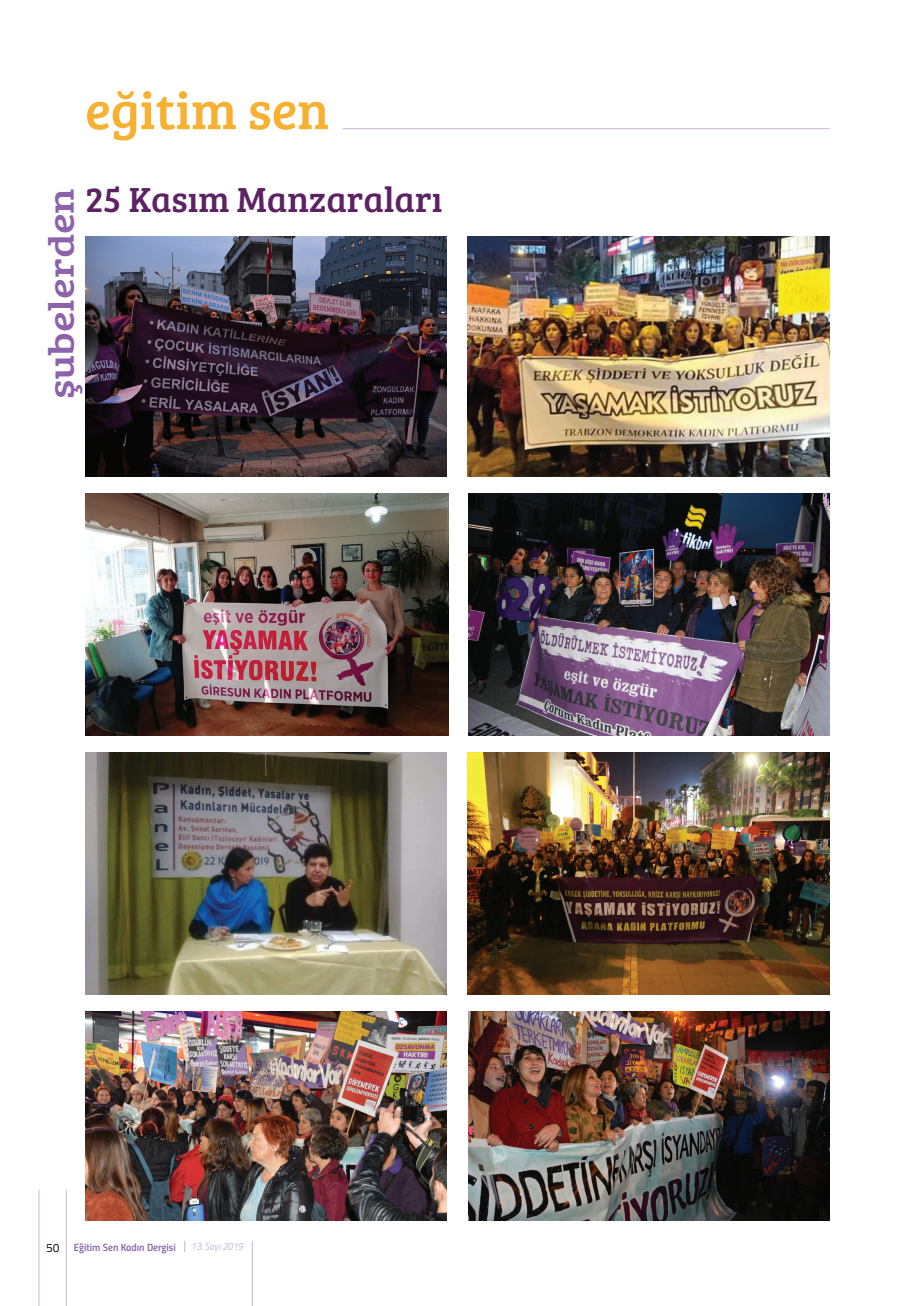
<style>
.page{position:relative;width:915px;height:1306px;background:#fff}
.page>*{position:absolute;margin:0;border:0;box-sizing:border-box;transform-origin:0 0}
.t1{font:53.1px "Bree Serif";color:#f7b132}
.t2{font:36px "Bree Serif";color:#5d2263}
.t3{font:36px "Bree Serif";color:#8c62aa;scale:1.18 1}
.t4{font:10.5px "Titillium Semibold Upright";color:#8c62aa}
.t5{font:italic 10.5px "Titillium";color:#c7b6d8;scale:.88 1}
.s1{font-family:"Titillium Regular Upright";font-size:12px;color:#000}
</style>
<div class="page">
<hr style="left:66px;top:1189px;width:1px;height:116px;background:#c7b6d8">
<hr style="left:342px;top:128px;width:487px;height:1px;background:#c7b6d8">
<hr style="left:252px;top:1240px;width:1px;height:65px;background:#c7b6d8">
<svg style="left:184px;top:1240px;width:1px;height:12px"></svg>
<hr style="left:39px;top:1189px;width:1px;height:116px;background:#c7b6d8">
<img style="left:85px;top:236px;width:361px;height:241px">
<img style="left:467px;top:236px;width:362px;height:241px">
<img style="left:85px;top:493px;width:363px;height:242px">
<img style="left:468px;top:493px;width:360px;height:242px">
<img style="left:85px;top:752px;width:361px;height:242px">
<img style="left:467px;top:752px;width:362px;height:242px">
<img style="left:85px;top:1011px;width:361px;height:209px">
<img style="left:468px;top:1011px;width:361px;height:209px">
<h1 class="t1" style="left:85px;top:72px;width:245px">eğitim sen</h1>
<h2 class="t2" style="left:85px;top:173px;width:358px">25 Kasım Manzaraları</h2>
<h2 class="t3" style="left:35px;top:399px;width:180px;rotate:-90deg">şubelerden</h2>
<p class="t4" style="left:46px;top:1239px;width:131px"><span class="s1">50</span> Eğitim Sen Kadın Dergisi</p>
<p class="t5" style="left:191px;top:1238px;width:61px">13. Sayı 2019</p>
</div>
